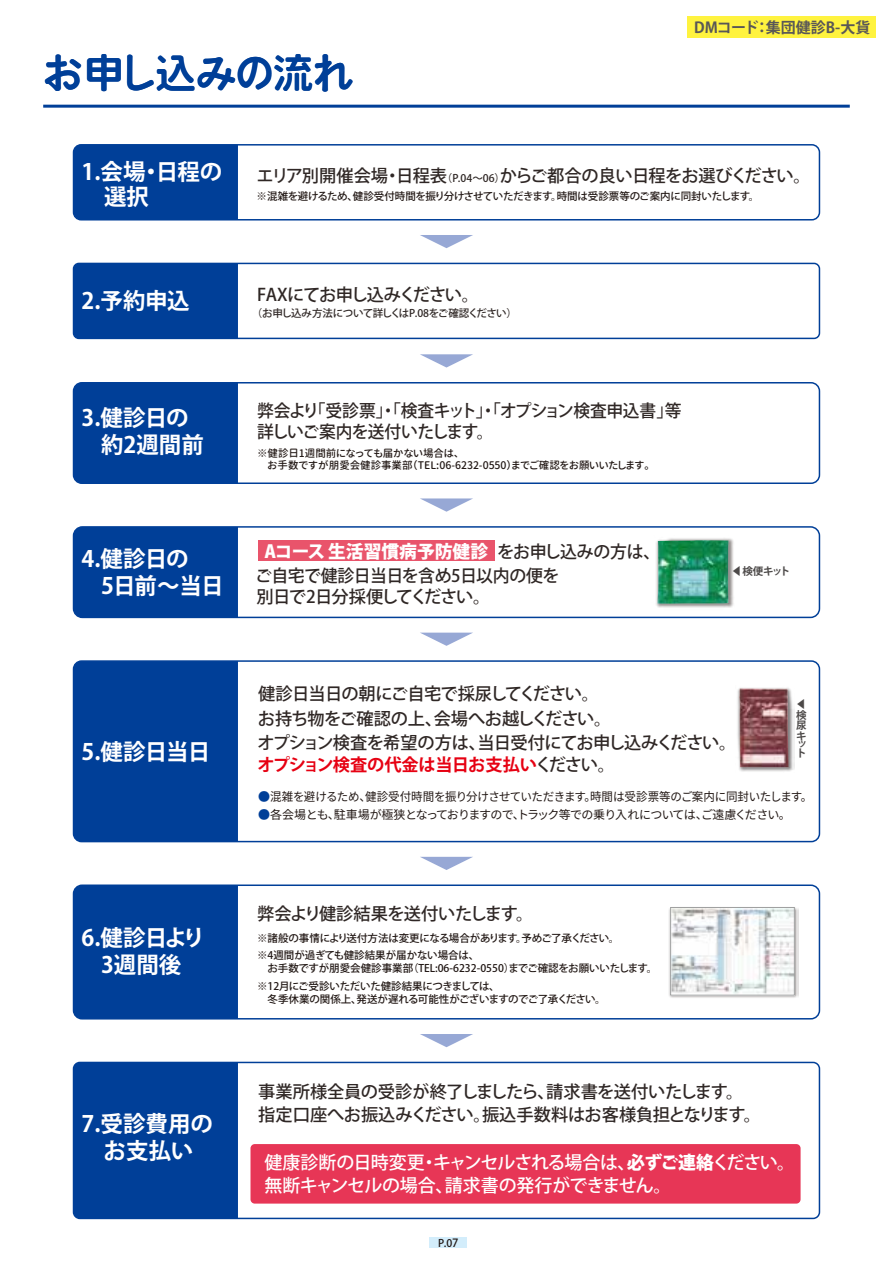
<style>
.page{position:relative;width:893px;height:1263px;background:#fff}
.page>*{position:absolute;margin:0;border:0;box-sizing:border-box;transform-origin:0 0}
.t1{font:40.5px "VDL V7 Maru Gothic Bold";letter-spacing:-.05em;color:#003f98}
.t2{font:700 22.5px/27px "Koz Go Pro";letter-spacing:-.005em;color:#fff}
.t3{font:700 22.5px/27px "Koz Go Pro";letter-spacing:-.04em;color:#fff}
.t4{font:500 18px/22.5px "Koz Go Pro";letter-spacing:-.04em;color:#fff}
.t5{font:800 17.85px "Koz Go Pro";color:#fff}
.t6{font:500 17.25px/21px "Koz Go Pr 6 N";letter-spacing:-.04em;color:#2f2725}
.t7{font:500 17.25px/22.5px "Koz Go Pr 6 N";letter-spacing:-.02em;color:#2f2725}
.t8{font:700 17.25px "Koz Go Pr 6 N";letter-spacing:-.02em;color:#e60012}
.t9{font:500 17.25px "Koz Go Pr 6 N";letter-spacing:-.06em;color:#2f2725}
.t10{font:500 17.25px "Koz Go Pr 6 N";letter-spacing:-.07em;color:#2f2725}
.t11{font:700 15px "Koz Go Pro";color:#595757}
.t12{font:12px "Source Han Sans JP";letter-spacing:-.015em;color:#221815;scale:.96 1}
.t13{font:12px "Source Han Sans JP";letter-spacing:-.055em;color:#221815}
.t14{font:500 10.5px/16.5px "Koz Go Pro";letter-spacing:-.02em;color:#221815}
.t15{font:10.5px/12.8px "Gen Jyuu Gothic X P Medium";color:#221815}
.t16{font:500 10.5px "Koz Go Pro";color:#221815}
.t17{font:500 10.5px "Koz Go Pr 6 N";letter-spacing:-.055em;color:#2f2725}
.t18{font:700 10.5px/10.5px "Koz Go Pr 6 N";letter-spacing:-.08em;color:#4c4948;text-align:justify}
.t19{font:10.5px "Koz Go Pro";color:#4c4948}
.s1{font-size:10.5px}
.s2{font-weight:400}
.s3{color:#003f98}
.s4{font-weight:500;color:#2f2725}
.s5{font-weight:800}
.s6{font-size:11.25px}
</style>
<div class="page">
<hr style="left:43px;top:105px;width:807px;height:3px;background:#003f98">
<div style="left:73px;top:382px;width:747px;height:102px;border:2px solid #003f98;border-radius:8px"></div>
<div style="left:74px;top:383px;width:164px;height:100px;background:#003f98"></div>
<svg style="left:420px;top:354px;width:53px;height:13px"></svg>
<svg style="left:420px;top:498px;width:53px;height:14px"></svg>
<svg style="left:421px;top:633px;width:51px;height:13px"></svg>
<svg style="left:420px;top:857px;width:53px;height:13px"></svg>
<svg style="left:420px;top:1034px;width:53px;height:13px"></svg>
<div style="left:73px;top:884px;width:747px;height:135px;border:2px solid #003f98;border-radius:9px"></div>
<div style="left:74px;top:885px;width:164px;height:134px;background:#003f98"></div>
<img style="left:669px;top:907px;width:129px;height:91px">
<img style="left:672px;top:909px;width:120px;height:84px">
<div style="left:670px;top:907px;width:124px;height:88px;border:1px solid #9fa0a0"></div>
<div style="left:258px;top:540px;width:236px;height:21px;background:#e9546b"></div>
<div style="left:73px;top:526px;width:747px;height:92px;border:2px solid #003f98;border-radius:9px"></div>
<div style="left:74px;top:527px;width:164px;height:90px;background:#003f98"></div>
<img style="left:656px;top:538px;width:78px;height:70px">
<img style="left:657px;top:539px;width:72px;height:65px">
<svg style="left:420px;top:235px;width:53px;height:13px"></svg>
<div style="left:73px;top:144px;width:747px;height:76px;border:2px solid #003f98;border-radius:8px"></div>
<div style="left:74px;top:145px;width:164px;height:75px;background:#003f98"></div>
<div style="left:73px;top:660px;width:747px;height:182px;border:2px solid #003f98;border-radius:8px"></div>
<div style="left:74px;top:661px;width:164px;height:180px;background:#003f98"></div>
<img style="left:737px;top:688px;width:58px;height:84px">
<img style="left:739px;top:689px;width:1px;height:51px">
<div style="left:73px;top:1062px;width:747px;height:157px;border:2px solid #003f98;border-radius:6px"></div>
<div style="left:74px;top:1062px;width:164px;height:156px;background:#003f98"></div>
<div style="left:250px;top:1144px;width:551px;height:59px;background:#e73656;border-radius:4px"></div>
<div style="left:73px;top:263px;width:747px;height:76px;border:2px solid #003f98;border-radius:5px"></div>
<div style="left:74px;top:263px;width:164px;height:75px;background:#003f98"></div>
<div style="left:430px;top:1237px;width:37px;height:11px;background:#d3edfb"></div>
<div style="left:687px;top:17px;width:189px;height:21px;background:#fff33f"></div>
<h1 class="t1" style="left:43px;top:45px;width:312px">お申し込みの流れ</h1>
<p class="t11" style="left:694px;top:18px;width:178px">DMコード：集団健診B-大貨</p>
<h2 class="t2" style="left:82px;top:160px;width:142px;line-height:25.5px">1.会場・日程の　選択</h2>
<p class="t6" style="left:257px;top:166px;width:556px">エリア別開催会場・日程表<span class="s1">（P.04～06）</span>からご都合の良い日程をお選びください。</p>
<p class="t14" style="left:257px;top:188px;width:504px">※混雑を避けるため、健診受付時間を振り分けさせていただきます。時間は受診票等のご案内に同封いたします。</p>
<h2 class="t2" style="left:82px;top:289px;width:110px">2.予約申込</h2>
<p class="t10" style="left:257px;top:285px;width:224px">FAXにてお申し込みください。</p>
<p class="t17" style="left:252px;top:307px;width:267px">（お申し込み方法について詳しくはP.08をご確認ください）</p>
<h2 class="t2" style="left:101px;top:405px;width:104px;text-indent:-19px">3.健診日の約2週間前</h2>
<p class="t6" style="left:257px;top:401px;width:426px">弊会より「受診票」・「検査キット」・「オプション検査申込書」等詳しいご案内を送付いたします。</p>
<p class="t15" style="left:268px;top:446px;width:384px;text-indent:-10px">※健診日1週間前になっても届かない場合は、<br>お手数ですが朋愛会健診事業部（TEL:06-6232-0550）までご確認をお願いいたします。</p>
<p class="t5" style="left:264px;top:539px;width:225px">Aコース 生活習慣病予防健診</p>
<h2 class="t3" style="left:101px;top:546px;width:124px;text-indent:-19px">4.健診日の<br>5日前～当日</h2>
<p class="t6" style="left:255px;top:540px;width:406px;line-height:24px;text-indent:242px">をお申し込みの方は、ご自宅で健診日当日を含め5日以内の便を</p>
<p class="t9" style="left:257px;top:587px;width:235px">別日で2日分採便してください。</p>
<p class="t18" style="left:732px;top:566px;width:60px"><span class="s2">◀</span>検便キット</p>
<h2 class="t2" style="left:82px;top:739px;width:130px">5.健診日当日</h2>
<h2 class="t2" style="left:82px;top:926px;width:125px;text-align:center">6.健診日より<br>3週間後</h2>
<h2 class="t2" style="left:82px;top:1112px;width:133px">7.受診費用の　お支払い</h2>
<p class="t6" style="left:258px;top:683px;width:342px">健診日当日の朝にご自宅で採尿してください。</p>
<p class="t19" style="left:796px;top:698px;width:9px">◀</p>
<p class="t18" style="left:796px;top:710px;width:12px">検尿キ</p>
<p class="t18" style="left:796px;top:740px;width:11px;line-height:9px">ット</p>
<p class="t12" style="left:258px;top:790px;width:578px"><span class="s3">●</span>混雑を避けるため、健診受付時間を振り分けさせていただきます。時間は受診票等のご案内に同封いたします。</p>
<p class="t13" style="left:258px;top:808px;width:534px"><span class="s3">●</span>各会場とも、駐車場が極狭となっておりますので、トラック等での乗り入れについては、ご遠慮ください。</p>
<p class="t6" style="left:258px;top:706px;width:480px;line-height:24.6px">お持ち物をご確認の上、会場へお越しください。<br>オプション検査を希望の方は、当日受付にてお申し込みください。</p>
<p class="t8" style="left:258px;top:755px;width:359px">オプション検査の代金は当日お支払い<span class="s4">ください。</span></p>
<p class="t6" style="left:257px;top:904px;width:278px">弊会より健診結果を送付いたします。</p>
<p class="t14" style="left:257px;top:931px;width:364px">※諸般の事情により送付方法は変更になる場合があります。予めご了承ください。※4週間が過ぎても健診結果が届かない場合は、</p>
<p class="t16" style="left:257px;top:962px;width:402px">　お手数ですが朋愛会健診事業部（TEL:06-6232-0550）までご確認をお願いいたします。</p>
<p class="t14" style="left:257px;top:980px;width:350px;line-height:13.5px">※12月にご受診いただいた健診結果につきましては、<br>　冬季休業の関係上、発送が遅れる可能性がございますのでご了承ください。</p>
<p class="t7" style="left:258px;top:1081px;width:504px">事業所様全員の受診が終了しましたら、請求書を送付いたします。指定口座へお振込みください。振込手数料はお客様負担となります。</p>
<p class="t4" style="left:265px;top:1152px;width:532px">健康診断の日時変更・キャンセルされる場合は、<span class="s5">必ずご連絡</span>ください。無断キャンセルの場合、請求書の発行ができません。</p>
<p class="t14" style="left:438px;top:1235px;width:22px">P.0<span class="s6">7</span></p>
</div>
